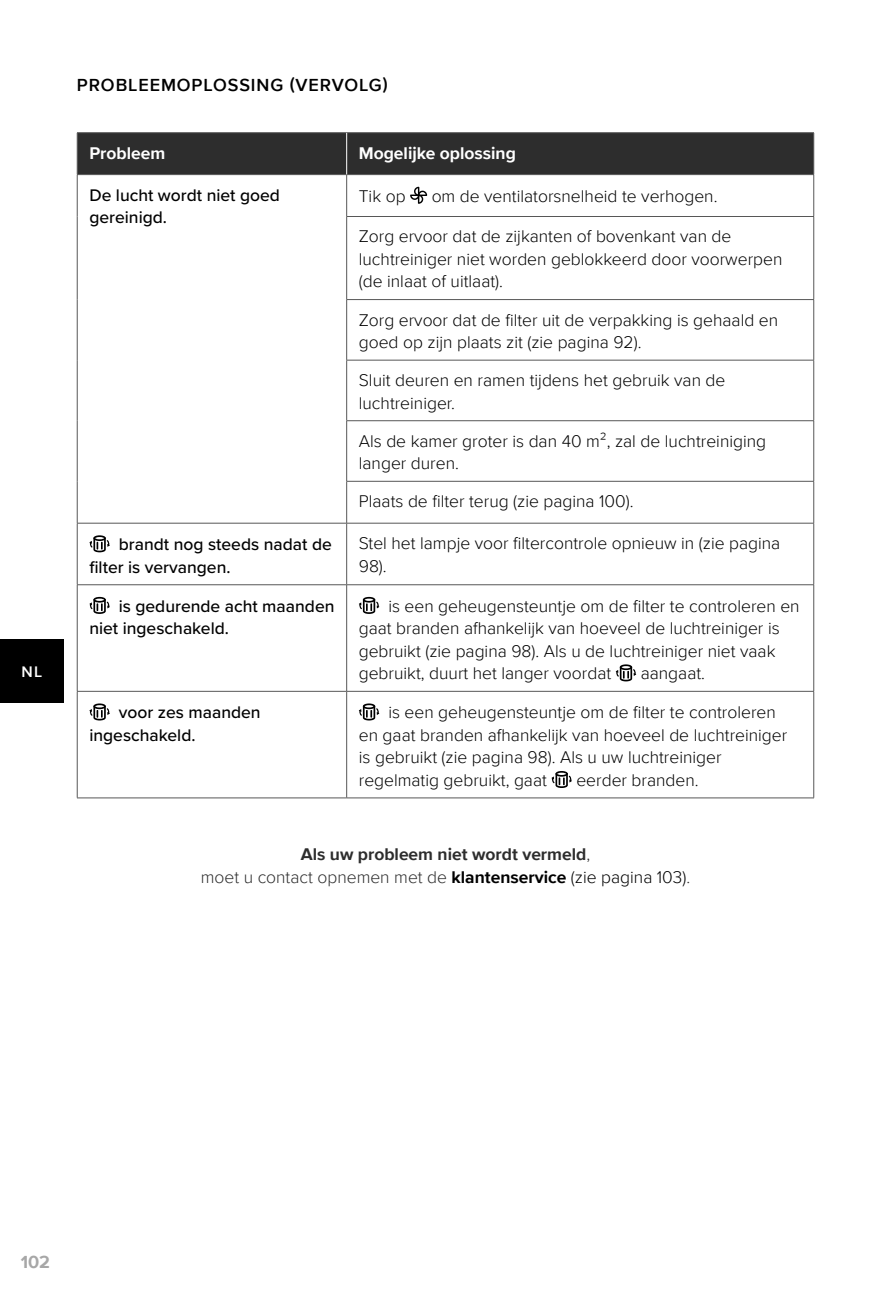
<style>
.page{position:relative;width:891px;height:1296px;background:#fff}
.page>*{position:absolute;margin:0;border:0;box-sizing:border-box;transform-origin:0 0}
.Section{font:600 18px "Proxima Nova";letter-spacing:.05em;color:#000}
.t1{font:700 18px "Proxima Nova";color:#a7a7a7}
.t2{font:300 17.55px/22.5px "Proxima Nova";color:#000}
.t3{font:500 17.55px/22.5px "Proxima Nova";color:#000}
.t4{font:700 17.55px/22.5px "Proxima Nova";color:#2d2d2d;text-align:center}
.t5{font:700 17.55px "Proxima Nova";color:#fff}
.t6{font:600 15.75px "Proxima Nova";color:#fff}
.s1{font-weight:300}
.s2{color:#000}
.s3{font-weight:300;color:#000}
</style>
<div class="page">
<div style="left:0;top:639px;width:64px;height:64px;background:#000"></div>
<div style="left:78px;top:133px;width:735px;height:41px;background:#2d2d2d"></div>
<hr style="left:77px;top:132px;width:270px;height:1px;background:#575757">
<hr style="left:77px;top:133px;width:1px;height:41px;background:#575757">
<hr style="left:347px;top:132px;width:467px;height:1px;background:#575757">
<hr style="left:813px;top:133px;width:1px;height:41px;background:#575757">
<hr style="left:77px;top:174px;width:270px;height:1px;background:#575757">
<hr style="left:77px;top:175px;width:1px;height:42px;background:#575757">
<hr style="left:77px;top:217px;width:1px;height:83px;background:#575757">
<hr style="left:77px;top:300px;width:1px;height:60px;background:#575757">
<hr style="left:77px;top:360px;width:1px;height:61px;background:#575757">
<hr style="left:77px;top:421px;width:1px;height:60px;background:#575757">
<hr style="left:77px;top:481px;width:1px;height:42px;background:#575757">
<hr style="left:347px;top:174px;width:467px;height:1px;background:#575757">
<hr style="left:346px;top:175px;width:1px;height:41px;background:#575757">
<hr style="left:813px;top:175px;width:1px;height:41px;background:#575757">
<hr style="left:346px;top:216px;width:468px;height:1px;background:#575757">
<hr style="left:346px;top:217px;width:1px;height:82px;background:#575757">
<hr style="left:813px;top:217px;width:1px;height:82px;background:#575757">
<hr style="left:346px;top:299px;width:468px;height:1px;background:#575757">
<hr style="left:346px;top:300px;width:1px;height:60px;background:#575757">
<hr style="left:813px;top:300px;width:1px;height:60px;background:#575757">
<hr style="left:346px;top:360px;width:468px;height:1px;background:#575757">
<hr style="left:346px;top:360px;width:1px;height:60px;background:#575757">
<hr style="left:813px;top:360px;width:1px;height:60px;background:#575757">
<hr style="left:346px;top:420px;width:468px;height:1px;background:#575757">
<hr style="left:346px;top:421px;width:1px;height:60px;background:#575757">
<hr style="left:813px;top:421px;width:1px;height:60px;background:#575757">
<hr style="left:346px;top:481px;width:468px;height:1px;background:#575757">
<hr style="left:346px;top:482px;width:1px;height:41px;background:#575757">
<hr style="left:813px;top:482px;width:1px;height:41px;background:#575757">
<hr style="left:77px;top:523px;width:270px;height:1px;background:#575757">
<hr style="left:77px;top:523px;width:1px;height:61px;background:#575757">
<hr style="left:347px;top:523px;width:467px;height:1px;background:#575757">
<hr style="left:346px;top:523px;width:1px;height:61px;background:#575757">
<hr style="left:813px;top:523px;width:1px;height:61px;background:#575757">
<hr style="left:77px;top:584px;width:270px;height:1px;background:#575757">
<hr style="left:77px;top:585px;width:1px;height:106px;background:#575757">
<hr style="left:347px;top:584px;width:467px;height:1px;background:#575757">
<hr style="left:346px;top:585px;width:1px;height:106px;background:#575757">
<hr style="left:813px;top:585px;width:1px;height:106px;background:#575757">
<hr style="left:77px;top:691px;width:270px;height:1px;background:#575757">
<hr style="left:77px;top:692px;width:1px;height:106px;background:#575757">
<hr style="left:347px;top:691px;width:467px;height:1px;background:#575757">
<hr style="left:346px;top:692px;width:1px;height:106px;background:#575757">
<hr style="left:813px;top:692px;width:1px;height:106px;background:#575757">
<hr style="left:77px;top:798px;width:270px;height:1px;background:#575757">
<hr style="left:347px;top:798px;width:467px;height:1px;background:#575757">
<hr style="left:346px;top:133px;width:1px;height:41px;background:#fff">
<svg style="left:410px;top:187px;width:17px;height:17px"></svg>
<svg style="left:93px;top:535px;width:13px;height:6px"></svg>
<svg style="left:89px;top:537px;width:21px;height:15px"></svg>
<svg style="left:93px;top:597px;width:13px;height:6px"></svg>
<svg style="left:89px;top:599px;width:21px;height:15px"></svg>
<svg style="left:363px;top:597px;width:12px;height:6px"></svg>
<svg style="left:359px;top:599px;width:20px;height:15px"></svg>
<svg style="left:620px;top:664px;width:12px;height:6px"></svg>
<svg style="left:616px;top:666px;width:20px;height:15px"></svg>
<svg style="left:93px;top:703px;width:13px;height:6px"></svg>
<svg style="left:89px;top:705px;width:21px;height:16px"></svg>
<svg style="left:363px;top:703px;width:12px;height:6px"></svg>
<svg style="left:359px;top:705px;width:20px;height:16px"></svg>
<svg style="left:556px;top:771px;width:12px;height:6px"></svg>
<svg style="left:551px;top:773px;width:21px;height:15px"></svg>
<p class="t6" style="left:22px;top:660px;width:22px">NL</p>
<p class="Section" style="left:77px;top:72px;width:312px">PROBLEEMOPLOSSING (VERVOLG)</p>
<p class="t5" style="left:89px;top:140px;width:77px">Probleem</p>
<p class="t5" style="left:359px;top:140px;width:159px">Mogelijke oplossing</p>
<p class="t3" style="left:89px;top:183px;width:192px">De lucht wordt niet goed gereinigd.</p>
<p class="t2" style="left:359px;top:183px;width:48px">Tik op</p>
<p class="t2" style="left:432px;top:183px;width:287px">om de ventilatorsnelheid te verhogen.</p>
<p class="t2" style="left:359px;top:224px;width:425px">Zorg ervoor dat de zijkanten of bovenkant van de luchtreiniger niet worden geblokkeerd door voorwerpen (de inlaat of uitlaat).</p>
<p class="t2" style="left:359px;top:307px;width:421px">Zorg ervoor dat de filter uit de verpakking is gehaald en goed op zijn plaats zit (zie pagina 92).</p>
<p class="t2" style="left:359px;top:368px;width:368px">Sluit deuren en ramen tijdens het gebruik van de luchtreiniger.</p>
<p class="t2" style="left:359px;top:429px;width:409px">Als de kamer groter is dan 40 m², zal de luchtreiniging langer duren.</p>
<p class="t2" style="left:359px;top:489px;width:276px">Plaats de filter terug (zie pagina 100).</p>
<p class="t3" style="left:89px;top:532px;width:244px;text-indent:29px">brandt nog steeds nadat de filter is vervangen.</p>
<p class="t2" style="left:359px;top:531px;width:423px">Stel het lampje voor filtercontrole opnieuw in (zie pagina<br>98).</p>
<p class="t3" style="left:89px;top:594px;width:247px;text-indent:29px">is gedurende acht maanden niet ingeschakeld.</p>
<p class="t2" style="left:359px;top:594px;width:442px;text-indent:30px">is een geheugensteuntje om de filter te controleren en gaat branden afhankelijk van hoeveel de luchtreiniger is gebruikt (zie pagina 98). Als u de luchtreiniger niet vaak gebruikt, duurt het langer voordat</p>
<p class="t2" style="left:641px;top:661px;width:66px">aangaat.</p>
<p class="t3" style="left:89px;top:701px;width:173px;text-indent:29px">voor zes maanden ingeschakeld.</p>
<p class="t2" style="left:359px;top:700px;width:430px;text-indent:30px">is een geheugensteuntje om de filter te controleren en gaat branden afhankelijk van hoeveel de luchtreiniger is gebruikt (zie pagina 98). Als u uw luchtreiniger regelmatig gebruikt, gaat</p>
<p class="t2" style="left:576px;top:768px;width:124px">eerder branden.</p>
<p class="t4" style="left:201px;top:843px;width:491px">Als uw probleem niet wordt vermeld<span class="s1">,<br>moet u contact opnemen met de</span> <span class="s2">klantenservice</span> <span class="s3">(zie pagina 103)</span><span class="s1">.</span></p>
<p class="t1" style="left:21px;top:1248px;width:31px">102</p>
</div>
